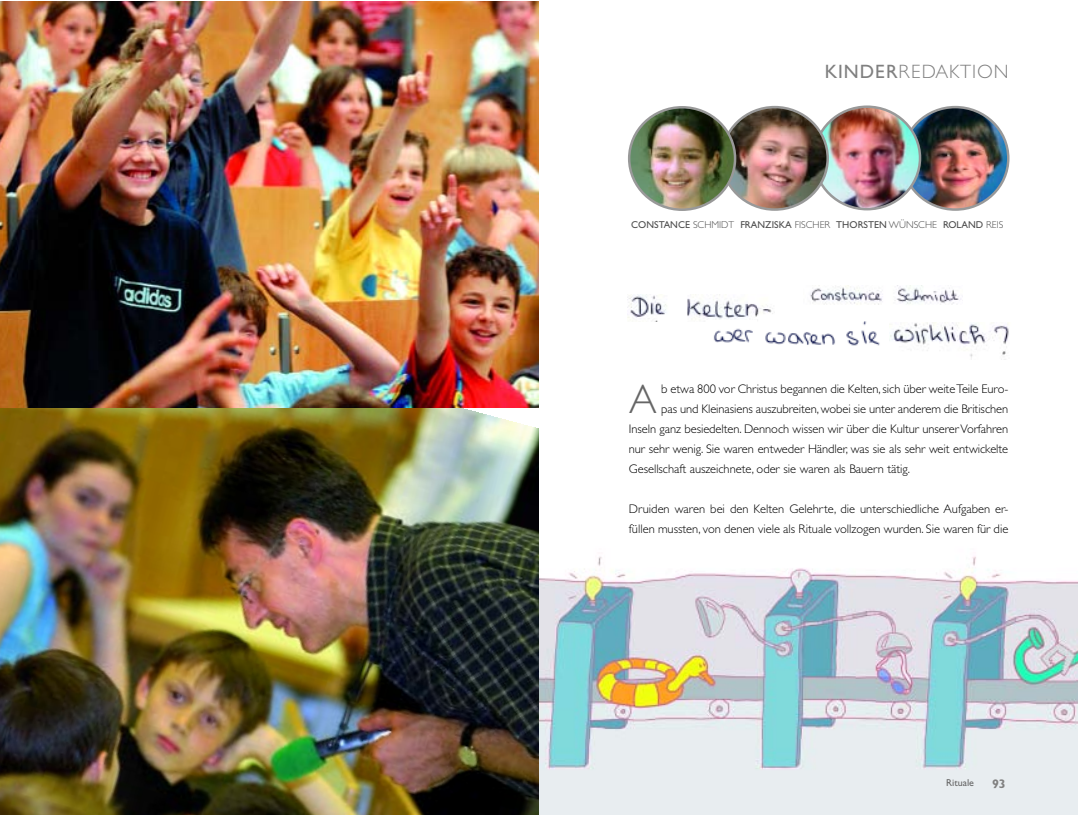
<style>
.page{position:relative;width:1078px;height:815px;background:#fff}
.page>*{position:absolute;margin:0;border:0;box-sizing:border-box;transform-origin:0 0}
.t1{font:300 41.25px "Gill Sans";color:#666}
.t2{font:300 19.38px "Gill Sans";letter-spacing:.045em;color:#808080}
.t3{font:300 12.5px/20px "Gill Sans";letter-spacing:-.005em;color:#000}
.t4{font:700 12.5px "Gill Sans";color:#808080}
.t5{font:10px "Gill Sans";color:#4d4d4d}
.t6{font:10px "Gill Sans";color:#666}
.s1{font-weight:400}
.s2{font-weight:300}
</style>
<div class="page">
<img style="left:539px;top:556px;width:537px;height:259px">
<img style="left:628px;top:105px;width:381px;height:106px">
<img style="left:0;top:408px;width:539px;height:407px">
<img style="left:0;top:1px;width:539px;height:407px">
<img style="left:627px;top:295px;width:146px;height:27px">
<img style="left:765px;top:332px;width:70px;height:13px">
<img style="left:706px;top:320px;width:50px;height:23px">
<img style="left:846px;top:321px;width:34px;height:25px">
<img style="left:889px;top:322px;width:120px;height:37px">
<img style="left:810px;top:286px;width:151px;height:19px">
<h2 class="t2" style="left:824px;top:65px;width:185px"><span class="s1">KINDER</span>REDAKTION</h2>
<p class="t5" style="left:631px;top:221px;width:373px">CONSTANCE <span class="s2">SCHMIDT</span> FRANZISKA <span class="s2">FISCHER</span> THORSTEN <span class="s2">WÜNSCHE</span> ROLAND <span class="s2">REIS</span></p>
<p class="t3" style="left:661px;top:381px;width:348px">b etwa 800 vor Christus begannen die Kelten, sich über weite Teile Euro-</p>
<p class="t3" style="left:661px;top:401px;width:348px">pas und Kleinasiens auszubreiten, wobei sie unter anderem die Britischen</p>
<p class="t3" style="left:628px;top:421px;width:381px">Inseln ganz besiedelten. Dennoch wissen wir über die Kultur unserer Vorfahren</p>
<p class="t3" style="left:628px;top:441px;width:381px">nur sehr wenig. Sie waren entweder Händler, was sie als sehr weit entwickelte</p>
<p class="t3" style="left:628px;top:461px;width:282px">Gesellschaft auszeichnete, oder sie waren als Bauern tätig.</p>
<p class="t3" style="left:628px;top:501px;width:381px">Druiden waren bei den Kelten Gelehrte, die unterschiedliche Aufgaben er&shy;füllen mussten, von denen viele als Rituale vollzogen wurden. Sie waren für die</p>
<h1 class="t1" style="left:629px;top:385px;width:29px">A</h1>
<p class="t6" style="left:945px;top:779px;width:29px">Rituale</p>
<p class="t4" style="left:991px;top:779px;width:15px">93</p>
</div>
